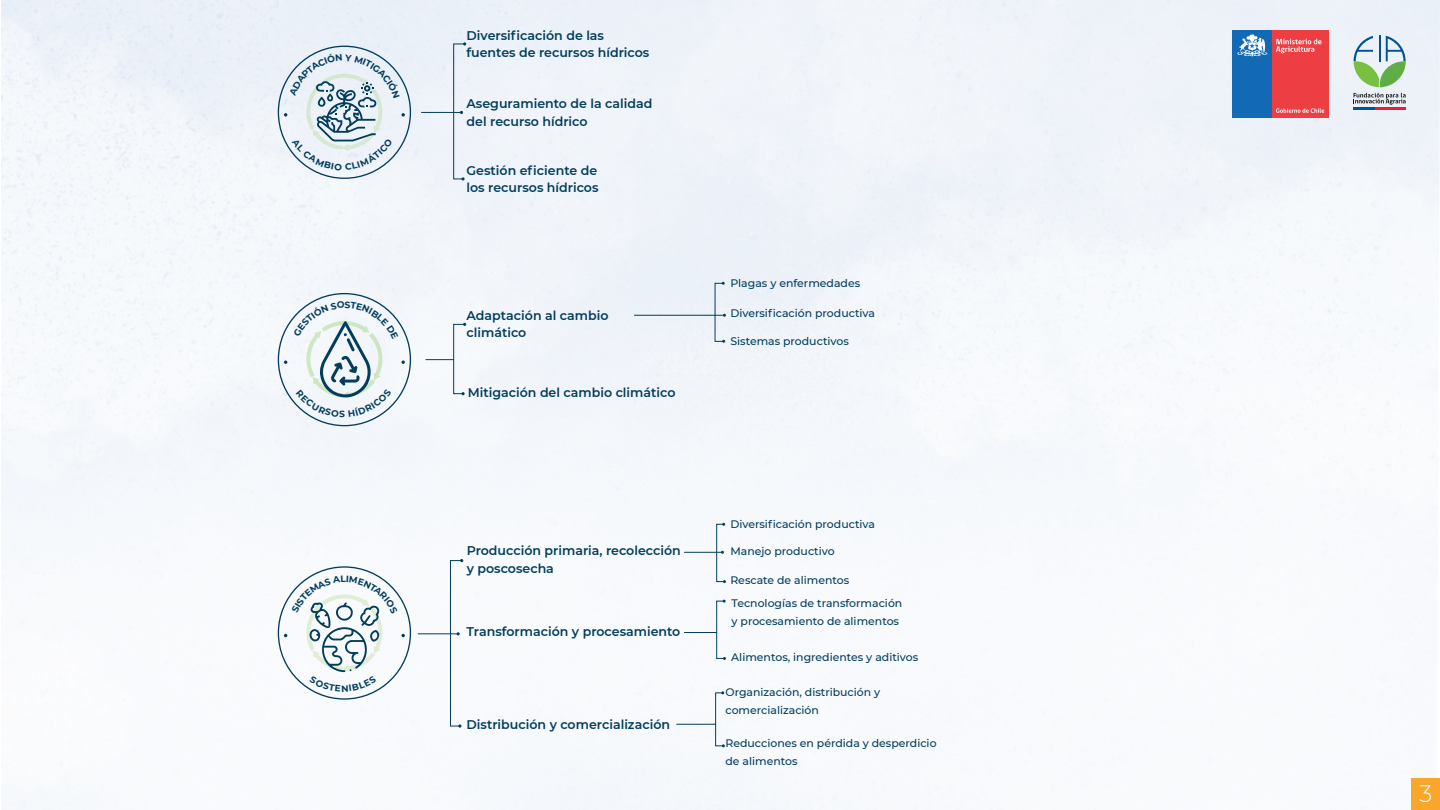
<style>
.page{position:relative;width:1440px;height:810px;background:#fff}
.page>*{position:absolute;margin:0;border:0;box-sizing:border-box;transform-origin:0 0}
.t1{font:300 23.77px "Montserrat";color:#fff}
.t2{font:600 12.6px/17.6px "Montserrat";color:#023d5c}
.t3{font:500 10.95px/17.6px "Montserrat";color:#023d5c}
</style>
<div class="page">
<img style="left:1px;top:0;width:1439px;height:810px">
<div style="left:1233px;top:30px;width:39px;height:87px;background:#116ab3"></div>
<div style="left:1272px;top:30px;width:57px;height:87px;background:#ed3f43"></div>
<svg style="left:1276px;top:108px;width:48px;height:5px"></svg>
<svg style="left:1237px;top:34px;width:31px;height:23px"></svg>
<svg style="left:1276px;top:39px;width:46px;height:14px"></svg>
<svg style="left:1354px;top:93px;width:52px;height:12px"></svg>
<hr style="left:1379px;top:35px;width:2px;height:26px;background:#015396">
<svg style="left:1354px;top:36px;width:52px;height:51px;background:#abceb7"></svg>
<hr style="left:1375px;top:107px;width:31px;height:3px;background:#ed1a38">
<hr style="left:1354px;top:107px;width:21px;height:3px;background:#015396">
<div style="left:1412px;top:779px;width:28px;height:31px;background:#f9a62b"></div>
<hr style="left:634px;top:315px;width:81px;height:1px;background:#023d5c">
<svg style="left:714px;top:282px;width:12px;height:61px"></svg>
<hr style="left:684px;top:552px;width:38px;height:1px;background:#023d5c">
<hr style="left:684px;top:632px;width:33px;height:1px;background:#023d5c">
<hr style="left:677px;top:724px;width:39px;height:1px;background:#023d5c">
<svg style="left:716px;top:523px;width:10px;height:60px"></svg>
<svg style="left:716px;top:600px;width:10px;height:60px"></svg>
<svg style="left:715px;top:691px;width:10px;height:56px"></svg>
<hr style="left:421px;top:112px;width:40px;height:1px;background:#023d5c">
<svg style="left:453px;top:42px;width:13px;height:139px"></svg>
<svg style="left:426px;top:323px;width:40px;height:72px"></svg>
<hr style="left:418px;top:633px;width:40px;height:1px;background:#023d5c">
<svg style="left:450px;top:559px;width:13px;height:169px"></svg>
<svg style="left:278px;top:293px;width:133px;height:133px"></svg>
<svg style="left:278px;top:46px;width:133px;height:133px"></svg>
<svg style="left:278px;top:566px;width:133px;height:134px"></svg>
<p class="t2" style="left:467px;top:26px;width:184px">Diversificación de las fuentes de recursos hídricos</p>
<p class="t2" style="left:467px;top:94px;width:187px">Aseguramiento de la calidad del recurso hídrico</p>
<p class="t2" style="left:467px;top:161px;width:134px">Gestión eficiente de los recursos hídricos</p>
<p class="t2" style="left:467px;top:306px;width:143px">Adaptación al cambio climático</p>
<p class="t2" style="left:468px;top:384px;width:209px">Mitigación del cambio climático</p>
<p class="t3" style="left:730px;top:274px;width:131px">Plagas y enfermedades</p>
<p class="t3" style="left:730px;top:304px;width:146px">Diversificación productiva</p>
<p class="t3" style="left:730px;top:332px;width:120px">Sistemas productivos</p>
<p class="t2" style="left:467px;top:541px;width:216px">Producción primaria, recolección y poscosecha</p>
<p class="t2" style="left:467px;top:623px;width:215px">Transformación y procesamiento</p>
<p class="t2" style="left:467px;top:715px;width:205px">Distribución y comercialización</p>
<p class="t3" style="left:730px;top:515px;width:146px">Diversificación productiva</p>
<p class="t3" style="left:730px;top:542px;width:106px">Manejo productivo</p>
<p class="t3" style="left:730px;top:570px;width:120px">Rescate de alimentos</p>
<p class="t3" style="left:732px;top:594px;width:172px">Tecnologías de transformación y procesamiento de alimentos</p>
<p class="t3" style="left:731px;top:648px;width:188px">Alimentos, ingredientes y aditivos</p>
<p class="t3" style="left:726px;top:683px;width:156px">Organización, distribución y comercialización</p>
<p class="t3" style="left:726px;top:734px;width:213px">Reducciones en pérdida y desperdicio de alimentos</p>
<h1 class="t1" style="left:1419px;top:777px;width:15px">3</h1>
</div>
